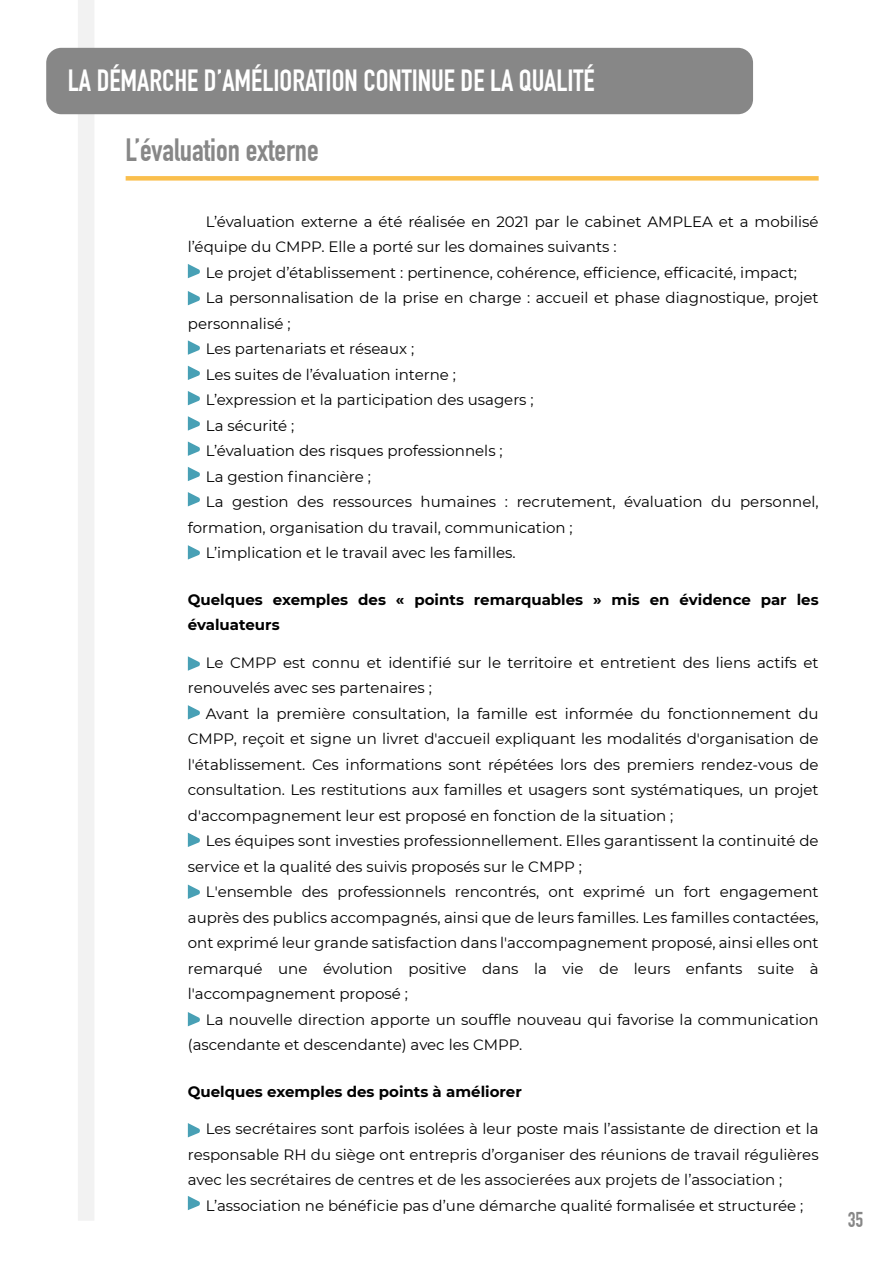
<style>
.page{position:relative;width:893px;height:1263px;background:#fff}
.page>*{position:absolute;margin:0;border:0;box-sizing:border-box;transform-origin:0 0}
.t1{font:700 31.5px "DIN Condensed";color:#878787}
.t2{font:700 30px "DIN Condensed";color:#fff}
.t3{font:700 21px "DIN Condensed";color:#878787}
.t4{font:15px/25.5px "Montserrat";color:#000}
.t5{font:700 15px/25.5px "Montserrat";color:#000}
</style>
<div class="page">
<div style="left:126px;top:176px;width:693px;height:5px;background:#fabf4d"></div>
<div style="left:78px;top:0;width:16px;height:1221px;background:#f2f2f2"></div>
<div style="left:46px;top:48px;width:707px;height:66px;background:#878787;border-radius:15px"></div>
<svg style="left:188px;top:264px;width:12px;height:14px"></svg>
<svg style="left:188px;top:291px;width:12px;height:14px"></svg>
<svg style="left:188px;top:340px;width:12px;height:15px"></svg>
<svg style="left:188px;top:366px;width:12px;height:14px"></svg>
<svg style="left:188px;top:391px;width:12px;height:14px"></svg>
<svg style="left:188px;top:416px;width:12px;height:15px"></svg>
<svg style="left:188px;top:441px;width:12px;height:15px"></svg>
<svg style="left:188px;top:467px;width:12px;height:14px"></svg>
<svg style="left:188px;top:492px;width:12px;height:14px"></svg>
<svg style="left:188px;top:656px;width:12px;height:15px"></svg>
<svg style="left:188px;top:705px;width:12px;height:14px"></svg>
<svg style="left:188px;top:833px;width:12px;height:14px"></svg>
<svg style="left:188px;top:884px;width:12px;height:15px"></svg>
<svg style="left:188px;top:1012px;width:12px;height:14px"></svg>
<svg style="left:188px;top:1123px;width:12px;height:14px"></svg>
<svg style="left:188px;top:545px;width:12px;height:14px"></svg>
<svg style="left:188px;top:1196px;width:12px;height:14px"></svg>
<h2 class="t2" style="left:68px;top:63px;width:528px">LA DÉMARCHE D’AMÉLIORATION CONTINUE DE LA QUALITÉ</h2>
<h1 class="t1" style="left:126px;top:131px;width:195px">L’évaluation externe</h1>
<p class="t4" style="left:188px;top:208px;width:632px;text-indent:18px">L’évaluation externe a été réalisée en 2021 par le cabinet AMPLEA et a mobilisé l’équipe du CMPP. Elle a porté sur les domaines suivants :</p>
<p class="t4" style="left:206px;top:259px;width:593px">Le projet d’établissement : pertinence, cohérence, efficience, efficacité, impact;</p>
<p class="t4" style="left:206px;top:285px;width:614px">La personnalisation de la prise en charge : accueil et phase diagnostique, projet</p>
<p class="t4" style="left:188px;top:310px;width:104px">personnalisé ;</p>
<p class="t4" style="left:206px;top:336px;width:210px">Les partenariats et réseaux ;</p>
<p class="t4" style="left:206px;top:361px;width:252px">Les suites de l’évaluation interne ;</p>
<p class="t4" style="left:206px;top:387px;width:329px">L’expression et la participation des usagers ;</p>
<p class="t4" style="left:206px;top:412px;width:90px">La sécurité ;</p>
<p class="t4" style="left:206px;top:438px;width:298px">L’évaluation des risques professionnels ;</p>
<p class="t4" style="left:206px;top:463px;width:166px">La gestion financière ;</p>
<p class="t4" style="left:206px;top:489px;width:614px">La gestion des ressources humaines : recrutement, évaluation du personnel,</p>
<p class="t4" style="left:188px;top:514px;width:386px">formation, organisation du travail, communication ;</p>
<p class="t4" style="left:206px;top:540px;width:311px">L’implication et le travail avec les familles.</p>
<p class="t5" style="left:188px;top:586px;width:632px">Quelques exemples des « points remarquables » mis en évidence par les évaluateurs</p>
<p class="t4" style="left:188px;top:649px;width:632px;text-indent:18px">Le CMPP est connu et identifié sur le territoire et entretient des liens actifs et renouvelés avec ses partenaires ;</p>
<p class="t4" style="left:188px;top:700px;width:632px;text-align:justify;text-indent:18px">Avant la première consultation, la famille est informée du fonctionnement du CMPP, reçoit et signe un livret d'accueil expliquant les modalités d'organisation de l'établissement. Ces informations sont répétées lors des premiers rendez-vous de consultation. Les restitutions aux familles et usagers sont systématiques, un projet d'accompagnement leur est proposé en fonction de la situation ;</p>
<p class="t4" style="left:188px;top:828px;width:632px;text-indent:18px">Les équipes sont investies professionnellement. Elles garantissent la continuité de service et la qualité des suivis proposés sur le CMPP ;</p>
<p class="t4" style="left:188px;top:879px;width:632px;text-align:justify;text-indent:18px">L'ensemble des professionnels rencontrés, ont exprimé un fort engagement auprès des publics accompagnés, ainsi que de leurs familles. Les familles contactées, ont exprimé leur grande satisfaction dans l'accompagnement proposé, ainsi elles ont remarqué une évolution positive dans la vie de leurs enfants suite à l'accompagnement proposé ;</p>
<p class="t4" style="left:188px;top:1006px;width:632px;text-indent:18px">La nouvelle direction apporte un souffle nouveau qui favorise la communication (ascendante et descendante) avec les CMPP.</p>
<p class="t5" style="left:188px;top:1078px;width:335px">Quelques exemples des points à améliorer</p>
<p class="t4" style="left:188px;top:1116px;width:632px;text-align:justify;text-indent:18px">Les secrétaires sont parfois isolées à leur poste mais l’assistante de direction et la responsable RH du siège ont entrepris d’organiser des réunions de travail régulières avec les secrétaires de centres et de les associerées aux projets de l’association ;</p>
<p class="t4" style="left:206px;top:1192px;width:599px">L’association ne bénéficie pas d’une démarche qualité formalisée et structurée ;</p>
<h3 class="t3" style="left:848px;top:1207px;width:17px">35</h3>
</div>
